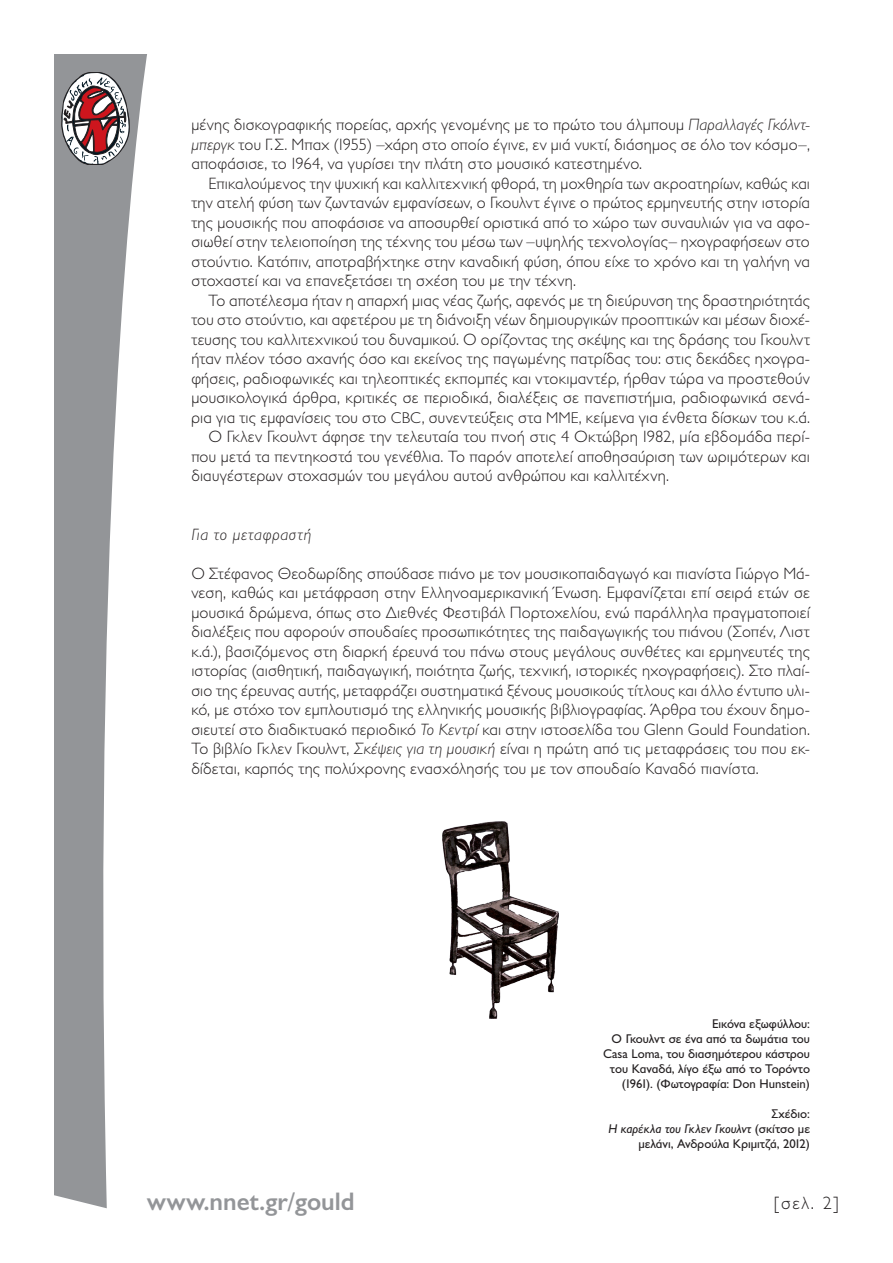
<style>
.page{position:relative;width:893px;height:1263px;background:#fff}
.page>*{position:absolute;margin:0;border:0;box-sizing:border-box;transform-origin:0 0}
.t1{font:600 25.5px "Gill Sans Hel";color:#939598}
.t2{font:300 18px "Gill Sans Hel";color:#231f20}
.t3{font:300 16.5px/19.5px "Gill Sans Hel";letter-spacing:.01em;color:#231f20;text-align:justify}
.t4{font:italic 300 16.5px "Gill Sans Hel";letter-spacing:.035em;color:#231f20}
.t5{font:12.75px/15px "Gill Sans Hel";color:#231f20;text-align:right}
.s1{font-style:italic}
.s2{font-size:15.75px}
</style>
<div class="page">
<svg style="left:54px;top:54px;width:93px;height:1154px;fill:#939598"></svg>
<svg style="left:62px;top:72px;width:67px;height:93px"></svg>
<img style="left:442px;top:821px;width:117px;height:197px">
<p class="t3" style="left:191px;top:115px;width:620px">μένης δισκογραφικής πορείας, αρχής γενομένης με το πρώτο του άλμπουμ <span class="s1">Παραλλαγές Γκόλντ&shy;μπεργκ</span> του Γ.Σ. Μπαχ (1955) –χάρη στο οποίο έγινε, εν μιά νυκτί, διάσημος σε όλο τον κόσμο–, αποφάσισε, το 1964, να γυρίσει την πλάτη στο μουσικό κατεστημένο.</p>
<p class="t3" style="left:191px;top:173px;width:620px;text-indent:17px">Επικαλούμενος την ψυχική και καλλιτεχνική φθορά, τη μοχθηρία των ακροατηρίων, καθώς και την ατελή φύση των ζωντανών εμφανίσεων, ο Γκουλντ έγινε ο πρώτος ερμηνευτής στην ιστορία της μουσικής που αποφάσισε να αποσυρθεί οριστικά από το χώρο των συναυλιών για να αφο&shy;σιωθεί στην τελειοποίηση της τέχνης του μέσω των –υψηλής τεχνολογίας– ηχογραφήσεων στο στούντιο. Κατόπιν, αποτραβήχτηκε στην καναδική φύση, όπου είχε το χρόνο και τη γαλήνη να στοχαστεί και να επανεξετάσει τη σχέση του με την τέχνη.</p>
<p class="t3" style="left:208px;top:290px;width:603px">Το αποτέλεσμα ήταν η απαρχή μιας νέας ζωής, αφενός με τη διεύρυνση της δραστηριότητάς</p>
<p class="t3" style="left:191px;top:310px;width:620px">του στο στούντιο, και αφετέρου με τη διάνοιξη νέων δημιουργικών προοπτικών και μέσων διοχέ-</p>
<p class="t3" style="left:191px;top:329px;width:620px">τευσης του καλλιτεχνικού του δυναμικού. Ο ορίζοντας της σκέψης και της δράσης του Γκουλντ</p>
<p class="t3" style="left:191px;top:349px;width:620px">ήταν πλέον τόσο αχανής όσο και εκείνος της παγωμένης πατρίδας του: στις δεκάδες ηχογρα-</p>
<p class="t3" style="left:191px;top:368px;width:620px">φήσεις, ραδιοφωνικές και τηλεοπτικές εκπομπές και ντοκιμαντέρ, ήρθαν τώρα να προστεθούν</p>
<p class="t3" style="left:191px;top:388px;width:620px">μουσικολογικά άρθρα, κριτικές σε περιοδικά, διαλέξεις σε πανεπιστήμια, ραδιοφωνικά σενά-</p>
<p class="t3" style="left:191px;top:407px;width:620px">ρια για τις εμφανίσεις του στο <span class="s2">CBC</span>, συνεντεύξεις στα <span class="s2">ΜΜΕ</span>, κείμενα για ένθετα δίσκων του κ.ά.</p>
<p class="t3" style="left:208px;top:427px;width:603px">Ο Γκλεν Γκουλντ άφησε την τελευταία του πνοή στις 4 Οκτώβρη 1982, μία εβδομάδα περί-</p>
<p class="t3" style="left:191px;top:446px;width:620px">που μετά τα πεντηκοστά του γενέθλια. Το παρόν αποτελεί αποθησαύριση των ωριμότερων και</p>
<p class="t3" style="left:191px;top:466px;width:479px">διαυγέστερων στοχασμών του μεγάλου αυτού ανθρώπου και καλλιτέχνη.</p>
<p class="t4" style="left:191px;top:525px;width:121px">Για το μεταφραστή</p>
<p class="t3" style="left:191px;top:563px;width:620px">Ο Στέφανος Θεοδωρίδης σπούδασε πιάνο με τον μουσικοπαιδαγωγό και πιανίστα Γιώργο Μά&shy;νεση, καθώς και μετάφραση στην Ελληνοαμερικανική Ένωση. Εμφανίζεται επί σειρά ετών σε μουσικά δρώμενα, όπως στο Διεθνές Φεστιβάλ Πορτοχελίου, ενώ παράλληλα πραγματοποιεί διαλέξεις που αφορούν σπουδαίες προσωπικότητες της παιδαγωγικής του πιάνου (Σοπέν, Λιστ κ.ά.), βασιζόμενος στη διαρκή έρευνά του πάνω στους μεγάλους συνθέτες και ερμηνευτές της ιστορίας (αισθητική, παιδαγωγική, ποιότητα ζωής, τεχνική, ιστορικές ηχογραφήσεις). Στο πλαί&shy;σιο της έρευνας αυτής, μεταφράζει συστηματικά ξένους μουσικούς τίτλους και άλλο έντυπο υλι&shy;κό, με στόχο τον εμπλουτισμό της ελληνικής μουσικής βιβλιογραφίας. Άρθρα του έχουν δημο&shy;σιευτεί στο διαδικτυακό περιοδικό <span class="s1">Το Κεντρί</span> και στην ιστοσελίδα του Glenn Gould Foundation.<br>Το βιβλίο Γκλεν Γκουλντ, <span class="s1">Σκέψεις για τη μουσική</span> είναι η πρώτη από τις μεταφράσεις του που εκ&shy;δίδεται, καρπός της πολύχρονης ενασχόλησής του με τον σπουδαίο Καναδό πιανίστα.</p>
<p class="t5" style="left:603px;top:1016px;width:208px">Εικόνα εξωφύλλου:<br>Ο Γκουλντ σε ένα από τα δωμάτια του<br>Casa Loma, του διασημότερου κάστρου του Καναδά, λίγο έξω από το Τορόντο (1961). (Φωτογραφία: Don Hunstein)</p>
<p class="t5" style="left:608px;top:1106px;width:203px">Σχέδιο:<br><span class="s1">Η καρέκλα του Γκλεν Γκουλντ</span> (σκίτσο με μελάνι, Ανδρούλα Κριμιτζά, 2012)</p>
<h1 class="t1" style="left:147px;top:1187px;width:209px">www.nnet.gr/gould</h1>
<p class="t2" style="left:774px;top:1193px;width:67px">[σελ. 2]</p>
</div>
